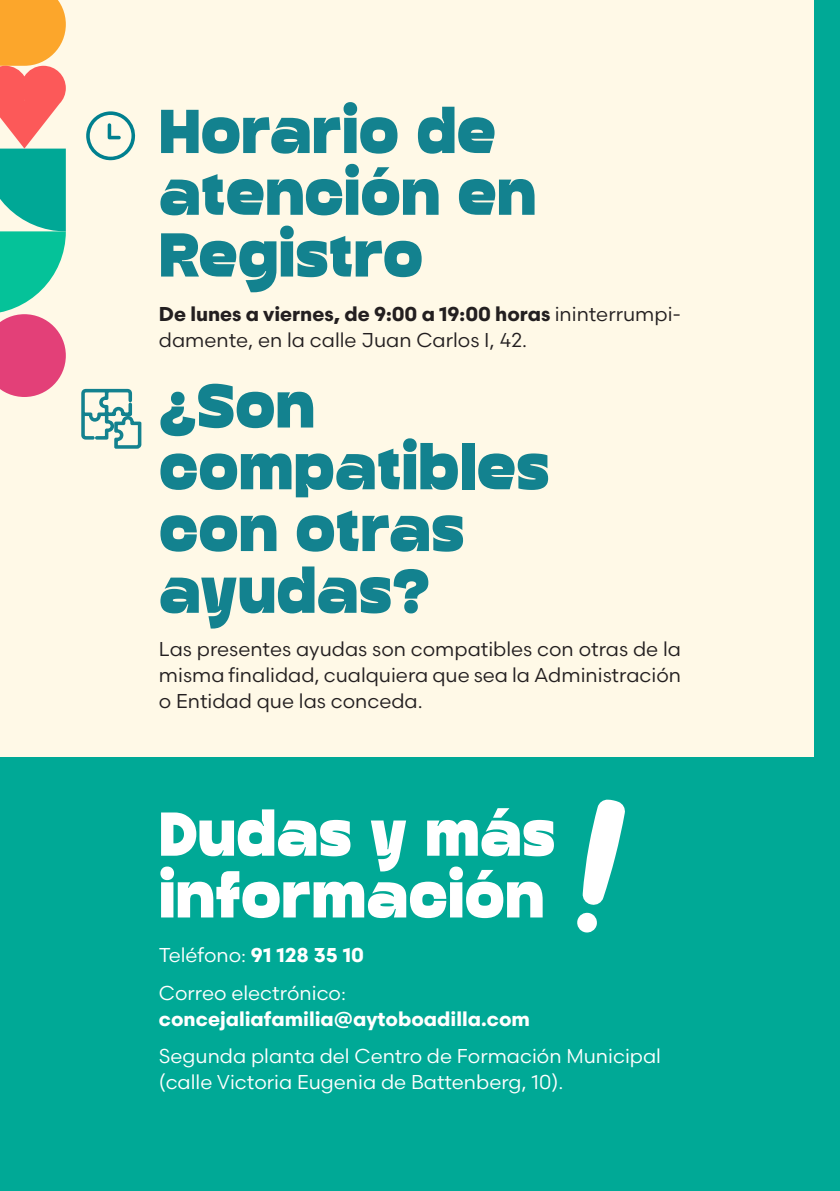
<style>
.page{position:relative;width:840px;height:1191px;background:#fff}
.page>*{position:absolute;margin:0;border:0;box-sizing:border-box;transform-origin:0 0}
.TITULO{font:800 61.8px "Benz Grotesk";color:#13828f}
.TITULO-2{font:800 61.8px "Benz Grotesk";color:#fff}
.TEXTO{font:20px/26px "Scandia";color:#231f20}
.TEXTO-2{font:20px/26px "Scandia";color:#fff}
.TEXTO-3{font:700 20px/26px "Scandia";color:#fff}
.s1{font-weight:700}
.s2{font-weight:400}
</style>
<div class="page">
<div style="left:0;top:0;width:839px;height:1191px;background:#fff9e7"></div>
<svg style="left:0;top:0;width:66px;height:397px"></svg>
<div style="left:814px;top:0;width:25px;height:1191px;background:#00a996"></div>
<div style="left:0;top:757px;width:839px;height:434px;background:#00a996"></div>
<svg style="left:577px;top:912px;width:20px;height:21px"></svg>
<svg style="left:582px;top:799px;width:43px;height:106px"></svg>
<svg style="left:86px;top:111px;width:49px;height:49px"></svg>
<svg style="left:81px;top:388px;width:61px;height:61px"></svg>
<p class="TITULO" style="left:159px;top:94px;width:338px">Horario de</p>
<p class="TITULO" style="left:159px;top:156px;width:378px">atención en</p>
<p class="TITULO" style="left:159px;top:217px;width:265px">Registro</p>
<p class="TEXTO" style="left:159px;top:301px;width:523px"><span class="s1">De lunes a viernes, de 9:00 a 19:00 horas</span> ininterrumpi&shy;damente, en la calle Juan Carlos I, 42.</p>
<p class="TITULO" style="left:159px;top:368px;width:157px">¿Son</p>
<p class="TITULO" style="left:159px;top:430px;width:392px">compatibles</p>
<p class="TITULO" style="left:159px;top:492px;width:307px">con otras</p>
<p class="TITULO" style="left:159px;top:554px;width:272px">ayudas?</p>
<p class="TEXTO" style="left:159px;top:636px;width:523px;text-align:justify">Las presentes ayudas son compatibles con otras de la misma finalidad, cualquiera que sea la Administración o Entidad que las conceda.</p>
<p class="TITULO-2" style="left:159px;top:796px;width:398px">Dudas y más</p>
<p class="TITULO-2" style="left:159px;top:858px;width:386px">información</p>
<p class="TEXTO-2" style="left:159px;top:942px;width:207px">Teléfono: <span class="s1">91 128 35 10</span></p>
<p class="TEXTO-3" style="left:159px;top:979px;width:372px"><span class="s2">Correo electrónico: </span>concejaliafamilia@aytoboadilla.com</p>
<p class="TEXTO-2" style="left:159px;top:1042px;width:503px">Segunda planta del Centro de Formación Municipal (calle Victoria Eugenia de Battenberg, 10).</p>
</div>
